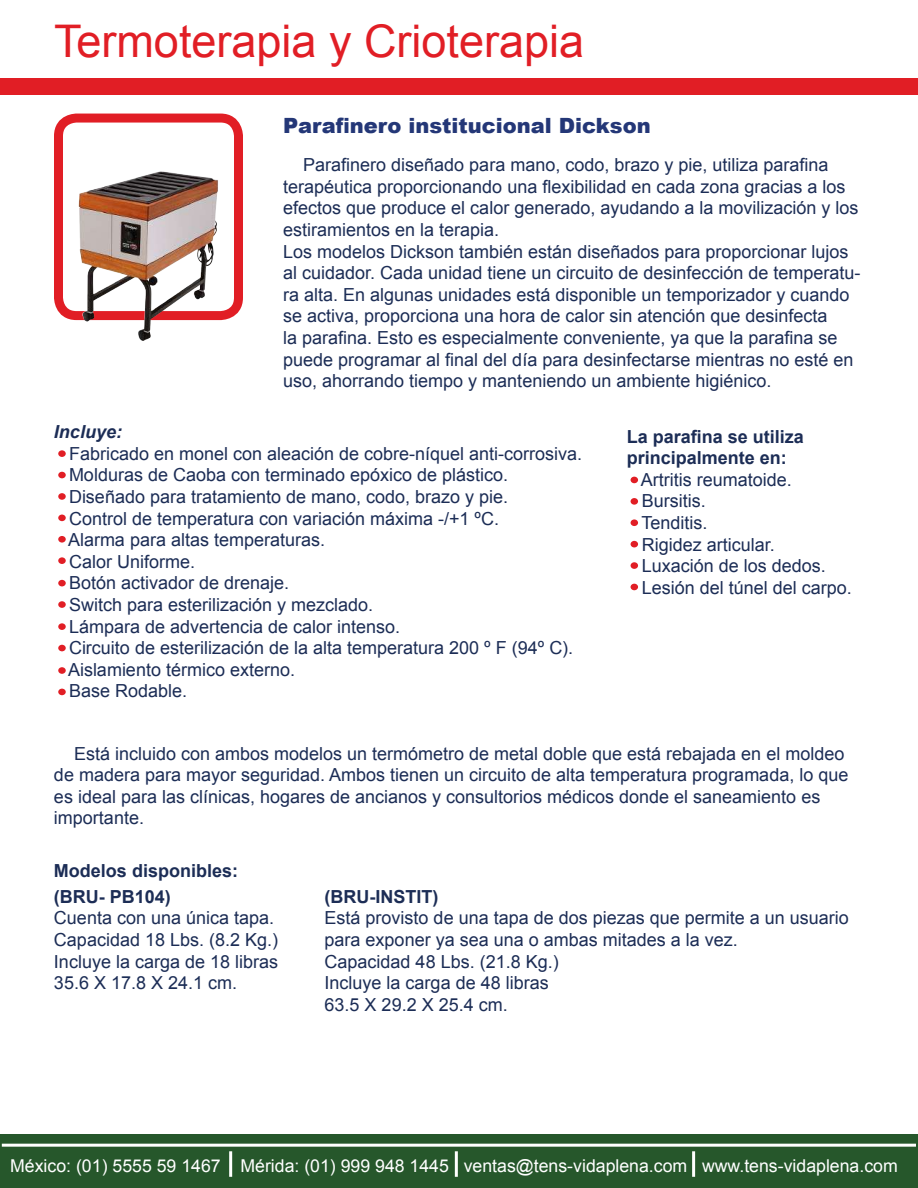
<style>
.page{position:relative;width:918px;height:1188px;background:#fff}
.page>*{position:absolute;margin:0;border:0;box-sizing:border-box;transform-origin:0 0}
.t1{font:45px "Arial";color:#e11e25}
.t2{font:900 21px "Arial";color:#243777}
.t3{font:18px/21.6px "Arial";color:#1c2d56}
.t4{font:700 18px/25.5px "Arial";color:#1c2d56}
.t5{font:italic 700 18px "Arial";color:#1c2d56}
.t6{font:17.7px "Arial";color:#fff}
</style>
<div class="page">
<div style="left:0;top:78px;width:918px;height:16px;background:#e11e25"></div>
<div style="left:0;top:1134px;width:918px;height:54px;background:#26572b"></div>
<hr style="left:229px;top:1151px;width:3px;height:26px;background:#fff">
<hr style="left:455px;top:1151px;width:3px;height:26px;background:#fff">
<hr style="left:692px;top:1151px;width:3px;height:26px;background:#fff">
<hr style="left:2px;top:1144px;width:914px;height:3px;background:#fff">
<div style="left:54px;top:114px;width:189px;height:206px;border:9px solid #e11e25;border-radius:18px"></div>
<img style="left:73px;top:171px;width:150px;height:170px">
<div style="left:58px;top:450px;width:8px;height:7px;background:#e11e25;border-radius:50%"></div>
<div style="left:631px;top:477px;width:7px;height:6px;background:#e11e25;border-radius:50%"></div>
<div style="left:58px;top:493px;width:8px;height:7px;background:#e11e25;border-radius:50%"></div>
<div style="left:631px;top:519px;width:7px;height:7px;background:#e11e25;border-radius:50%"></div>
<div style="left:58px;top:536px;width:8px;height:7px;background:#e11e25;border-radius:50%"></div>
<div style="left:631px;top:562px;width:7px;height:7px;background:#e11e25;border-radius:50%"></div>
<div style="left:58px;top:623px;width:8px;height:7px;background:#e11e25;border-radius:50%"></div>
<div style="left:58px;top:580px;width:8px;height:6px;background:#e11e25;border-radius:50%"></div>
<div style="left:58px;top:667px;width:8px;height:7px;background:#e11e25;border-radius:50%"></div>
<div style="left:58px;top:472px;width:8px;height:6px;background:#e11e25;border-radius:50%"></div>
<div style="left:631px;top:498px;width:7px;height:7px;background:#e11e25;border-radius:50%"></div>
<div style="left:58px;top:515px;width:8px;height:6px;background:#e11e25;border-radius:50%"></div>
<div style="left:631px;top:541px;width:7px;height:6px;background:#e11e25;border-radius:50%"></div>
<div style="left:58px;top:557px;width:8px;height:7px;background:#e11e25;border-radius:50%"></div>
<div style="left:631px;top:584px;width:7px;height:6px;background:#e11e25;border-radius:50%"></div>
<div style="left:58px;top:645px;width:8px;height:6px;background:#e11e25;border-radius:50%"></div>
<div style="left:58px;top:601px;width:8px;height:7px;background:#e11e25;border-radius:50%"></div>
<div style="left:58px;top:689px;width:8px;height:6px;background:#e11e25;border-radius:50%"></div>
<h1 class="t1" style="left:54px;top:12px;width:532px">Termoterapia y Crioterapia</h1>
<p class="t2" style="left:283px;top:110px;width:369px">Parafinero institucional Dickson</p>
<p class="t3" style="left:283px;top:154px;width:579px;text-indent:20px">Parafinero diseñado para mano, codo, brazo y pie, utiliza parafina terapéutica proporcionando una flexibilidad en cada zona gracias a los efectos que produce el calor generado, ayudando a la movilización y los estiramientos en la terapia.<br>Los modelos Dickson también están diseñados para proporcionar lujos al cuidador. Cada unidad tiene un circuito de desinfección de temperatu&shy;ra alta. En algunas unidades está disponible un temporizador y cuando se activa, proporciona una hora de calor sin atención que desinfecta<br>la parafina. Esto es especialmente conveniente, ya que la parafina se puede programar al final del día para desinfectarse mientras no esté en uso, ahorrando tiempo y manteniendo un ambiente higiénico.</p>
<p class="t5" style="left:54px;top:420px;width:70px">Incluye:</p>
<p class="t3" style="left:68px;top:443px;width:516px">Fabricado en monel con aleación de cobre-níquel anti-corrosiva.<br>Molduras de Caoba con terminado epóxico de plástico.<br>Diseñado para tratamiento de mano, codo, brazo y pie.<br>Control de temperatura con variación máxima -/+1 ºC.<br>Alarma para altas temperaturas.<br>Calor Uniforme.<br>Botón activador de drenaje.<br>Switch para esterilización y mezclado.<br>Lámpara de advertencia de calor intenso.<br>Circuito de esterilización de la alta temperatura 200 º F (94º C).<br>Aislamiento térmico externo.<br>Base Rodable.</p>
<p class="t4" style="left:627px;top:426px;width:179px;line-height:21.6px">La parafina se utiliza principalmente en:</p>
<p class="t3" style="left:641px;top:469px;width:213px">Artritis reumatoide.<br>Bursitis.<br>Tenditis.<br>Rigidez articular.<br>Luxación de los dedos.<br>Lesión del túnel del carpo.</p>
<p class="t3" style="left:54px;top:743px;width:796px;text-indent:20px">Está incluido con ambos modelos un termómetro de metal doble que está rebajada en el moldeo de madera para mayor seguridad. Ambos tienen un circuito de alta temperatura programada, lo que es ideal para las clínicas, hogares de ancianos y consultorios médicos donde el saneamiento es importante.</p>
<p class="t4" style="left:54px;top:859px;width:186px">Modelos disponibles: (BRU- PB104)</p>
<p class="t3" style="left:54px;top:907px;width:226px">Cuenta con una única tapa.<br>Capacidad 18 Lbs. (8.2 Kg.)<br>Incluye la carga de 18 libras<br>35.6 X 17.8 X 24.1 cm.</p>
<p class="t4" style="left:325px;top:884px;width:115px">(BRU-INSTIT)</p>
<p class="t3" style="left:325px;top:907px;width:526px">Está provisto de una tapa de dos piezas que permite a un usuario para exponer ya sea una o ambas mitades a la vez.<br>Capacidad 48 Lbs. (21.8 Kg.)<br>Incluye la carga de 48 libras<br>63.5 X 29.2 X 25.4 cm.</p>
<p class="t6" style="left:10px;top:1155px;width:889px">México: (01) 5555 59 1467 Mérida: (01) 999 948 1445 ventas@tens-vidaplena.com www.tens-vidaplena.com</p>
</div>
